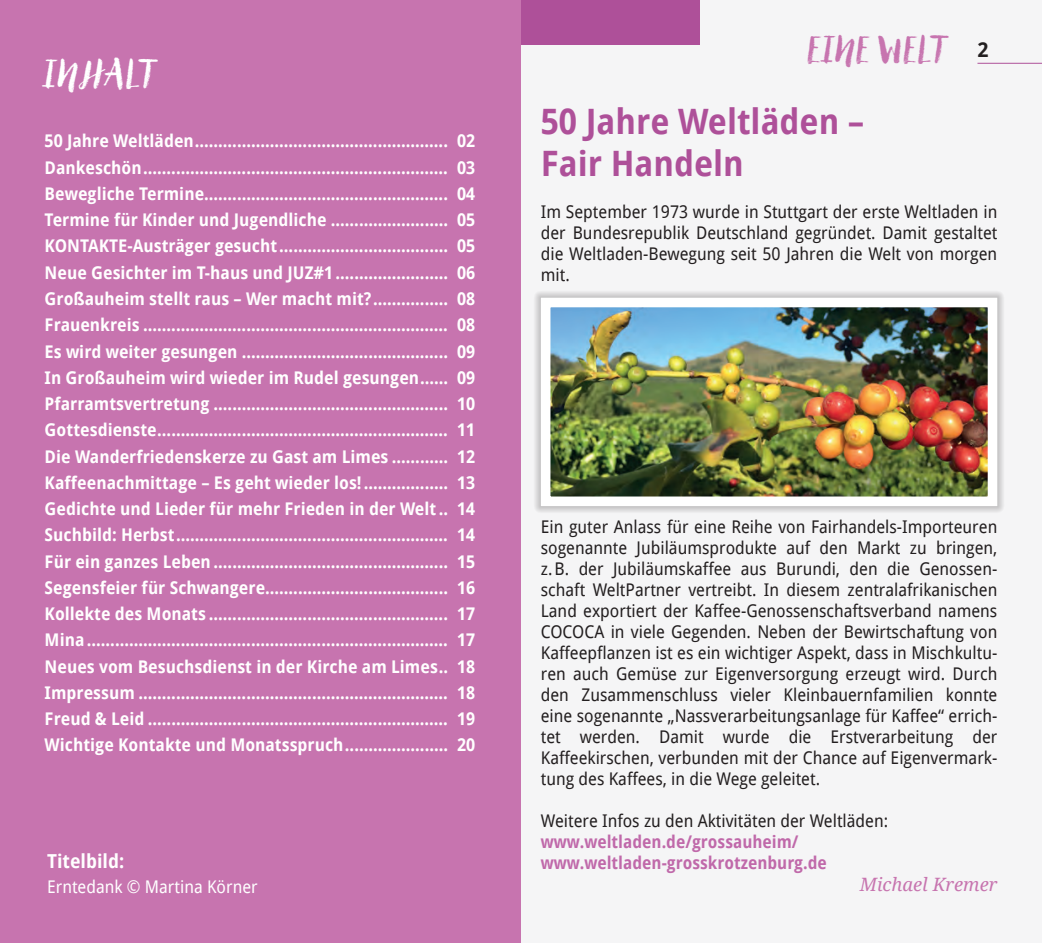
<style>
.page{position:relative;width:1042px;height:943px;background:#f5f5f6}
.page>*{position:absolute;margin:0;border:0;box-sizing:border-box;transform-origin:0 0}
.t1{font:38.5px "Canvas Script";color:#fff}
.t2{font:36.75px "Canvas Script";color:#c774af}
.t3{font:700 35px/42px "Droid Sans";color:#ae5099;scale:.94 1}
.t4{font:700 19.25px "Droid Sans";color:#fff;scale:.94 1}
.t5{font:italic 18.38px "Droid Serif";color:#c774af}
.t6{font:700 17.5px/26.2px "Droid Sans";color:#fff;text-align:justify;scale:.94 1}
.t7{font:17.5px/21px "Droid Sans";color:#231f20;text-align:justify;scale:.94 1}
.t8{font:700 17.5px/21px "Droid Sans";color:#c069aa;scale:.92 1}
.t9{font:17.5px "Droid Sans";color:#fff;scale:.94 1}
.s1{font-family:"Droid Sans";font-weight:700;font-size:20.12px;color:#231f20}
</style>
<div class="page">
<hr style="left:977px;top:63px;width:65px;height:1px;background:#ae5099">
<div style="left:521px;top:0;width:178px;height:45px;background:#ae5099"></div>
<div style="left:0;top:0;width:521px;height:943px;background:#c774af"></div>
<div style="left:533px;top:290px;width:471px;height:223px;background:#231f20;opacity:.5"></div>
<img style="left:552px;top:309px;width:434px;height:186px">
<div style="left:541px;top:298px;width:456px;height:208px;border:10px solid #fff"></div>
<h1 class="t1" style="left:45px;top:50px;width:114px">INHALT</h1>
<p class="t6" style="left:45px;top:127px;width:459px">50 Jahre Weltläden...................................................... 02<br>Dankeschön................................................................. 03<br>Bewegliche Termine.................................................... 04<br>Termine für Kinder und Jugendliche ......................... 05<br>KONTAKTE-Austräger gesucht .................................... 05<br>Neue Gesichter im T-haus und JUZ#1 ........................ 06<br>Großauheim stellt raus – Wer macht mit?................ 08<br>Frauenkreis ................................................................. 08<br>Es wird weiter gesungen ............................................ 09<br>In Großauheim wird wieder im Rudel gesungen...... 09<br>Pfarramtsvertretung .................................................. 10<br>Gottesdienste.............................................................. 11<br>Die Wanderfriedenskerze zu Gast am Limes ............ 12<br>Kaffeenachmittage – Es geht wieder los!.................. 13<br>Gedichte und Lieder für mehr Frieden in der Welt .. 14<br>Suchbild: Herbst.......................................................... 14<br>Für ein ganzes Leben .................................................. 15<br>Segensfeier für Schwangere....................................... 16<br>Kollekte des Monats ................................................... 17<br>Mina ............................................................................. 17<br>Neues vom Besuchsdienst in der Kirche am Limes.. 18<br>Impressum .................................................................. 18<br>Freud &amp; Leid ................................................................ 19<br>Wichtige Kontakte und Monatsspruch...................... 20</p>
<p class="t4" style="left:47px;top:847px;width:84px">Titelbild:</p>
<p class="t9" style="left:47px;top:874px;width:225px">Erntedank © Martina Körner</p>
<h2 class="t2" style="left:808px;top:26px;width:182px">EINE WELT <span class="s1">2</span></h2>
<h3 class="t3" style="left:541px;top:99px;width:346px">50 Jahre Weltläden –<br>Fair Handeln</h3>
<p class="t7" style="left:541px;top:201px;width:487px">Im September 1973 wurde in Stuttgart der erste Weltladen in der Bundesrepublik Deutschland gegründet. Damit gestaltet die Weltladen-Bewegung seit 50 Jahren die Welt von morgen mit.</p>
<p class="t7" style="left:541px;top:516px;width:487px">Ein guter Anlass für eine Reihe von Fairhandels-Importeuren sogenannte Jubiläumsprodukte auf den Markt zu bringen, z.B. der Jubiläumskaffee aus Burundi, den die Genossen&shy;schaft WeltPartner vertreibt. In diesem zentralafrikanischen Land exportiert der Kaffee-Genossenschaftsverband namens COCOCA in viele Gegenden. Neben der Bewirtschaftung von Kaffeepflanzen ist es ein wichtiger Aspekt, dass in Mischkultu&shy;ren auch Gemüse zur Eigenversorgung erzeugt wird. Durch den Zusammenschluss vieler Kleinbauernfamilien konnte eine sogenannte „Nassverarbeitungsanlage für Kaffee“ errich&shy;tet werden. Damit wurde die Erstverarbeitung der Kaffeekirschen, verbunden mit der Chance auf Eigenvermark&shy;tung des Kaffees, in die Wege geleitet.</p>
<p class="t7" style="left:541px;top:810px;width:371px">Weitere Infos zu den Aktivitäten der Weltläden:</p>
<p class="t8" style="left:541px;top:831px;width:312px">www.weltladen.de/grossauheim/ www.weltladen-grosskrotzenburg.de</p>
<p class="t5" style="left:860px;top:872px;width:139px">Michael Kremer</p>
</div>
